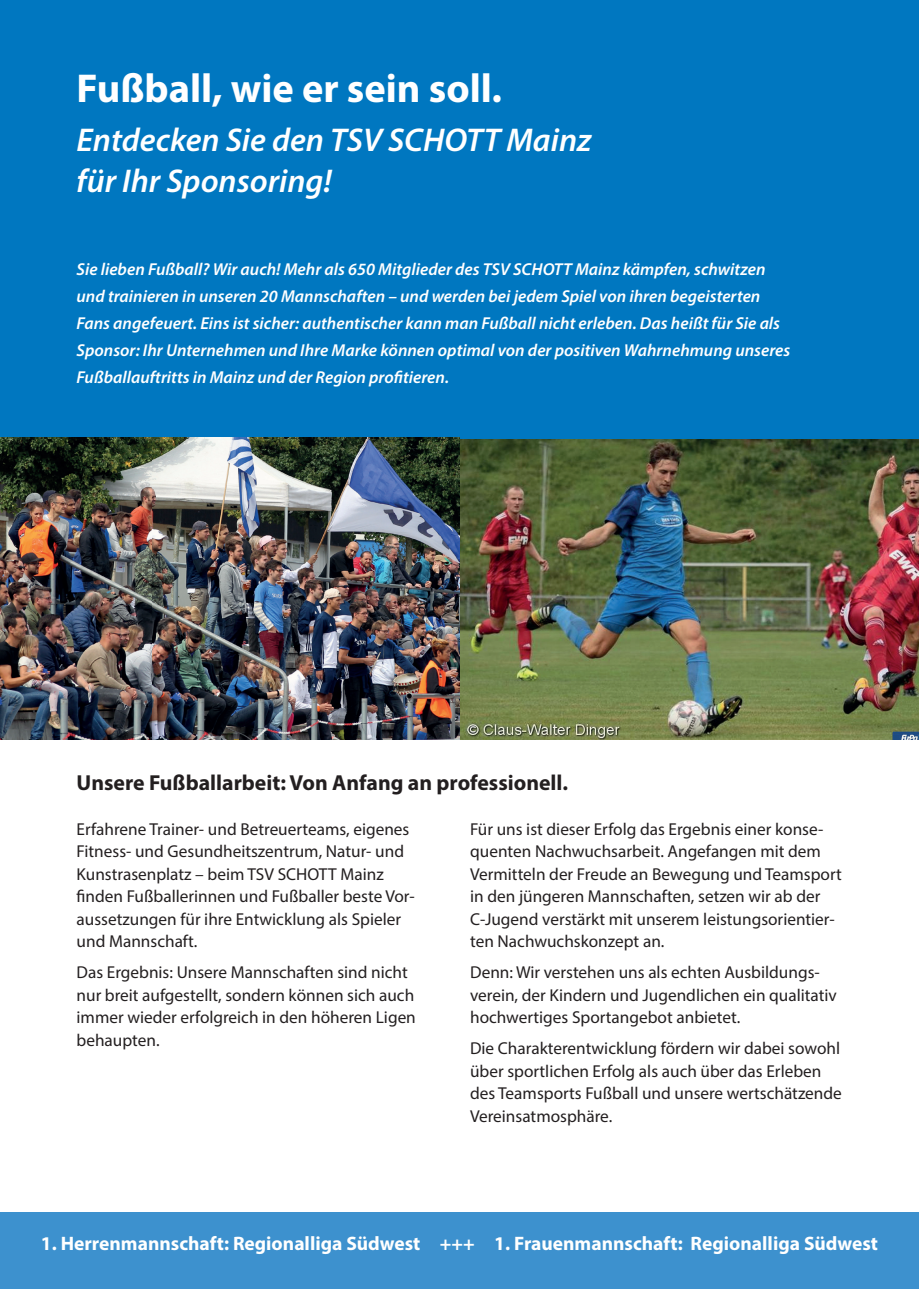
<style>
.page{position:relative;width:919px;height:1289px;background:#fff}
.page>*{position:absolute;margin:0;border:0;box-sizing:border-box;transform-origin:0 0}
.t1{font:700 40.5px "Myriad Pro";color:#fff}
.t2{font:italic 600 33px/40.5px "Myriad Pro";color:#fff}
.t3{font:700 21.75px "Myriad Pro";color:#231f20}
.t4{font:700 19.5px "Myriad Pro";color:#fff}
.t5{font:17.25px/22.5px "Myriad Pro";color:#231f20}
.t6{font:italic 600 17.25px/27px "Myriad Pro";color:#fff}
</style>
<div class="page">
<img style="left:0;top:438px;width:918px;height:301px">
<div style="left:0;top:0;width:918px;height:438px;background:#0077c0"></div>
<div style="left:0;top:1212px;width:918px;height:76px;background:#3d91ce"></div>
<h1 class="t1" style="left:77px;top:62px;width:427px">Fußball, wie er sein soll.</h1>
<h2 class="t2" style="left:77px;top:119px;width:516px">Entdecken Sie den TSV SCHOTT Mainz für Ihr Sponsoring!</h2>
<p class="t6" style="left:77px;top:255px;width:715px">Sie lieben Fußball? Wir auch! Mehr als 650 Mitglieder des TSV SCHOTT Mainz kämpfen, schwitzen und trainieren in unseren 20 Mannschaften – und werden bei jedem Spiel von ihren begeisterten Fans angefeuert. Eins ist sicher: authentischer kann man Fußball nicht erleben. Das heißt für Sie als Sponsor: Ihr Unternehmen und Ihre Marke können optimal von der positiven Wahrnehmung unseres Fußballauftritts in Mainz und der Region profitieren.</p>
<p class="t3" style="left:77px;top:768px;width:493px">Unsere Fußballarbeit: Von Anfang an professionell.</p>
<p class="t5" style="left:77px;top:817px;width:340px">Erfahrene Trainer- und Betreuerteams, eigenes Fitness- und Gesundheitszentrum, Natur- und Kunstrasenplatz – beim TSV SCHOTT Mainz finden Fußballerinnen und Fußballer beste Vor&shy;aussetzungen für ihre Entwicklung als Spieler und Mannschaft.</p>
<p class="t5" style="left:77px;top:961px;width:341px">Das Ergebnis: Unsere Mannschaften sind nicht nur breit aufgestellt, sondern können sich auch immer wieder erfolgreich in den höheren Ligen behaupten.</p>
<p class="t5" style="left:470px;top:817px;width:373px">Für uns ist dieser Erfolg das Ergebnis einer konse&shy;quenten Nachwuchsarbeit. Angefangen mit dem Vermitteln der Freude an Bewegung und Teamsport in den jüngeren Mannschaften, setzen wir ab der C-Jugend verstärkt mit unserem leistungsorientier&shy;ten Nachwuchskonzept an.</p>
<p class="t5" style="left:470px;top:961px;width:368px">Denn: Wir verstehen uns als echten Ausbildungs&shy;verein, der Kindern und Jugendlichen ein qualitativ hochwertiges Sportangebot anbietet.</p>
<p class="t5" style="left:470px;top:1037px;width:373px">Die Charakterentwicklung fördern wir dabei sowohl über sportlichen Erfolg als auch über das Erleben des Teamsports Fußball und unsere wertschätzende Vereinsatmosphäre.</p>
<p class="t4" style="left:41px;top:1230px;width:838px">1. Herrenmannschaft: Regionalliga Südwest +++ 1. Frauenmannschaft: Regionalliga Südwest</p>
</div>
